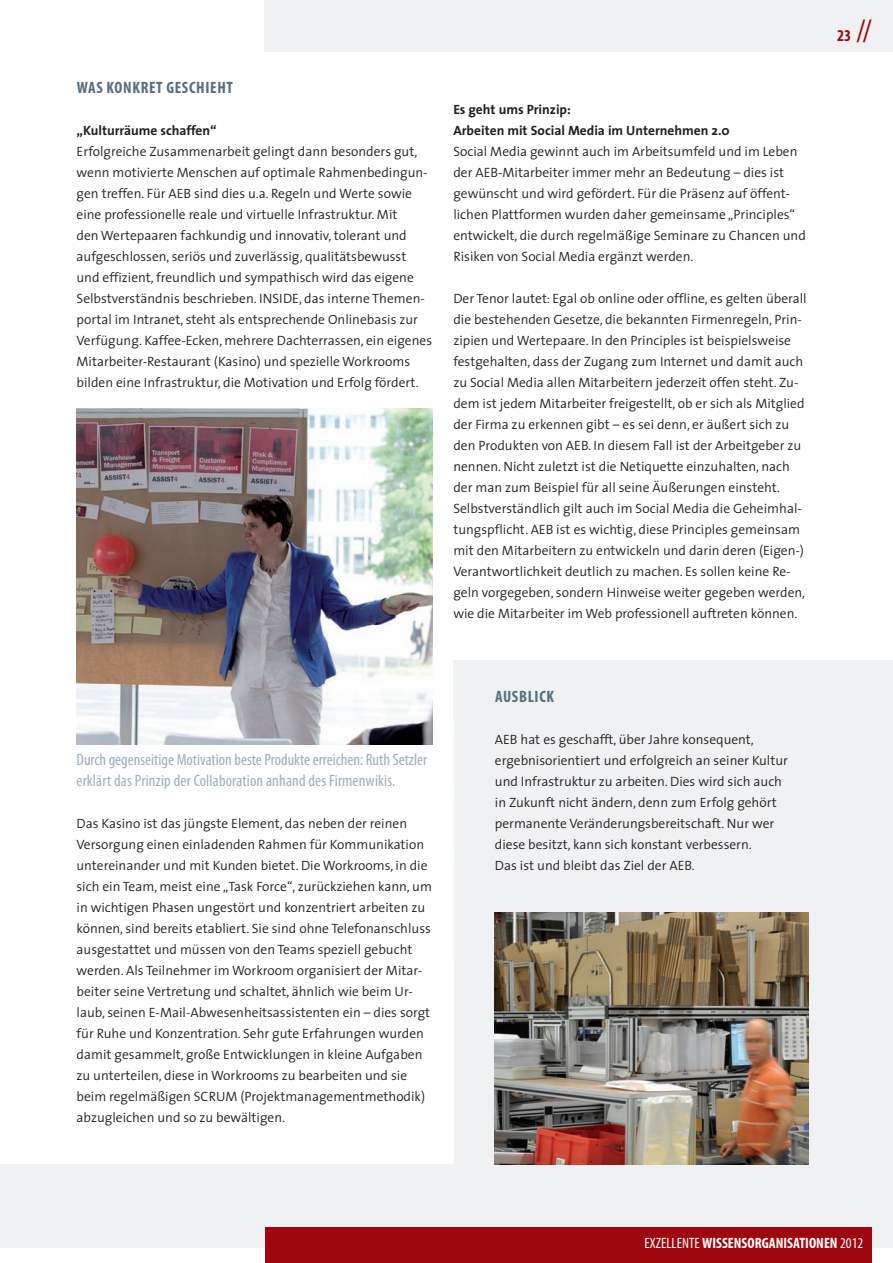
<style>
.page{position:relative;width:893px;height:1263px;background:#fff}
.page>*{position:absolute;margin:0;border:0;box-sizing:border-box;transform-origin:0 0}
.t1{font:condensed 16.5px/21px "Myriad Pro";color:#9dafbb}
.t2{font:700 condensed 16.5px "Myriad Pro";letter-spacing:.04em;color:#566f7f}
.t3{font:700 condensed 16.5px "Myriad Pro";color:#9d070d}
.t4{font:700 condensed 15px "Myriad Pro";color:#fff}
.t5{font:condensed 15px "Myriad Pro";color:#fff}
.t6{font:300 13.5px/21px "The Sans";color:#231f20}
.t7{font:700 13.5px/21px "The Sans";color:#231f20}
.s1{font-weight:400;font-size:31.5px}
.s2{font-weight:400}
</style>
<div class="page">
<div style="left:265px;top:0;width:628px;height:51px;background:#f0f1f2"></div>
<svg style="left:0;top:660px;width:893px;height:588px;fill:#f0f1f2"></svg>
<img style="left:495px;top:912px;width:314px;height:252px">
<img style="left:77px;top:408px;width:355px;height:336px">
<div style="left:265px;top:1227px;width:607px;height:36px;background:#9d070d"></div>
<p class="t2" style="left:77px;top:78px;width:68px">WAS KON KRET</p>
<p class="t2" style="left:166px;top:78px;width:33px">GES CHIEHT</p>
<p class="t7" style="left:77px;top:120px;width:142px">„Kulturräume schaffen“</p>
<p class="t6" style="left:77px;top:141px;width:357px">Erfolgreiche Zusammenarbeit gelingt dann besonders gut, wenn motivierte Menschen auf optimale Rahmenbedingun&shy;gen treffen. Für AEB sind dies u.a. Regeln und Werte sowie eine professionelle reale und virtuelle Infrastruktur. Mit<br>den Wertepaaren fachkundig und innovativ, tolerant und aufgeschlossen, seriös und zuverlässig, qualitätsbewusst und effizient, freundlich und sympathisch wird das eigene Selbstverständnis beschrieben. INSIDE, das interne Themen&shy;portal im Intranet, steht als entsprechende Onlinebasis zur Verfügung. Kaffee-Ecken, mehrere Dachterrassen, ein eigenes Mitarbeiter-Restaurant (Kasino) und spezielle Workrooms bilden eine Infrastruktur, die Motivation und Erfolg fördert.</p>
<p class="t7" style="left:453px;top:99px;width:278px">Es geht ums Prinzip:<br>Arbeiten mit Social Media im Unternehmen 2.0</p>
<p class="t6" style="left:453px;top:141px;width:354px">Social Media gewinnt auch im Arbeitsumfeld und im Leben der AEB-Mitarbeiter immer mehr an Bedeutung – dies ist gewünscht und wird gefördert. Für die Präsenz auf öffent&shy;lichen Plattformen wurden daher gemeinsame „Principles“ entwickelt, die durch regelmäßige Seminare zu Chancen und Risiken von Social Media ergänzt werden.</p>
<p class="t6" style="left:453px;top:288px;width:355px">Der Tenor lautet: Egal ob online oder offline, es gelten überall die bestehenden Gesetze, die bekannten Firmenregeln, Prin&shy;zipien und Wertepaare. In den Principles ist beispielsweise festgehalten, dass der Zugang zum Internet und damit auch zu Social Media allen Mitarbeitern jederzeit offen steht. Zu&shy;dem ist jedem Mitarbeiter freigestellt, ob er sich als Mitglied der Firma zu erkennen gibt – es sei denn, er äußert sich zu den Produkten von AEB. In diesem Fall ist der Arbeitgeber zu nennen. Nicht zuletzt ist die Netiquette einzuhalten, nach der man zum Beispiel für all seine Äußerungen einsteht.<br>Selbstverständlich gilt auch im Social Media die Geheimhal&shy;tungspflicht. AEB ist es wichtig, diese Principles gemeinsam mit den Mitarbeitern zu entwickeln und darin deren (Eigen-)<br>Verantwortlichkeit deutlich zu machen. Es sollen keine Re&shy;geln vorgegeben, sondern Hinweise weiter gegeben werden, wie die Mitarbeiter im Web professionell auftreten können.</p>
<p class="t1" style="left:77px;top:749px;width:352px">Durch gegenseitige Motivation beste Produkte erreichen: Ruth Setzler erklärt das Prinzip der Collaboration anhand des Firmenwikis.</p>
<p class="t6" style="left:77px;top:813px;width:357px">Das Kasino ist das jüngste Element, das neben der reinen Versorgung einen einladenden Rahmen für Kommunikation untereinander und mit Kunden bietet. Die Workrooms, in die sich ein Team, meist eine „Task Force“, zurückziehen kann, um in wichtigen Phasen ungestört und konzentriert arbeiten zu können, sind bereits etabliert. Sie sind ohne Telefonanschluss ausgestattet und müssen von den Teams speziell gebucht werden. Als Teilnehmer im Workroom organisiert der Mitar&shy;beiter seine Vertretung und schaltet, ähnlich wie beim Ur&shy;laub, seinen E-Mail-Abwesenheitsassistenten ein – dies sorgt für Ruhe und Konzentration. Sehr gute Erfahrungen wurden damit gesammelt, große Entwicklungen in kleine Aufgaben zu unterteilen, diese in Workrooms zu bearbeiten und sie beim regelmäßigen SCRUM (Projektmanagementmethodik) abzugleichen und so zu bewältigen.</p>
<p class="t2" style="left:495px;top:687px;width:49px">AUSBLICK</p>
<p class="t6" style="left:495px;top:729px;width:295px">AEB hat es geschafft, über Jahre konsequent, ergebnisorientiert und erfolgreich an seiner Kultur und Infrastruktur zu arbeiten. Dies wird sich auch in Zukunft nicht ändern, denn zum Erfolg gehört permanente Veränderungsbereitschaft. Nur wer diese besitzt, kann sich konstant verbessern.<br>Das ist und bleibt das Ziel der AEB.</p>
<p class="t3" style="left:837px;top:26px;width:36px">23 <span class="s1">//</span></p>
<p class="t4" style="left:644px;top:1235px;width:69px"><span class="s2">EXZELLENTE</span> WISSENSORGANISATIONEN</p>
<p class="t5" style="left:840px;top:1235px;width:25px">2012</p>
</div>
